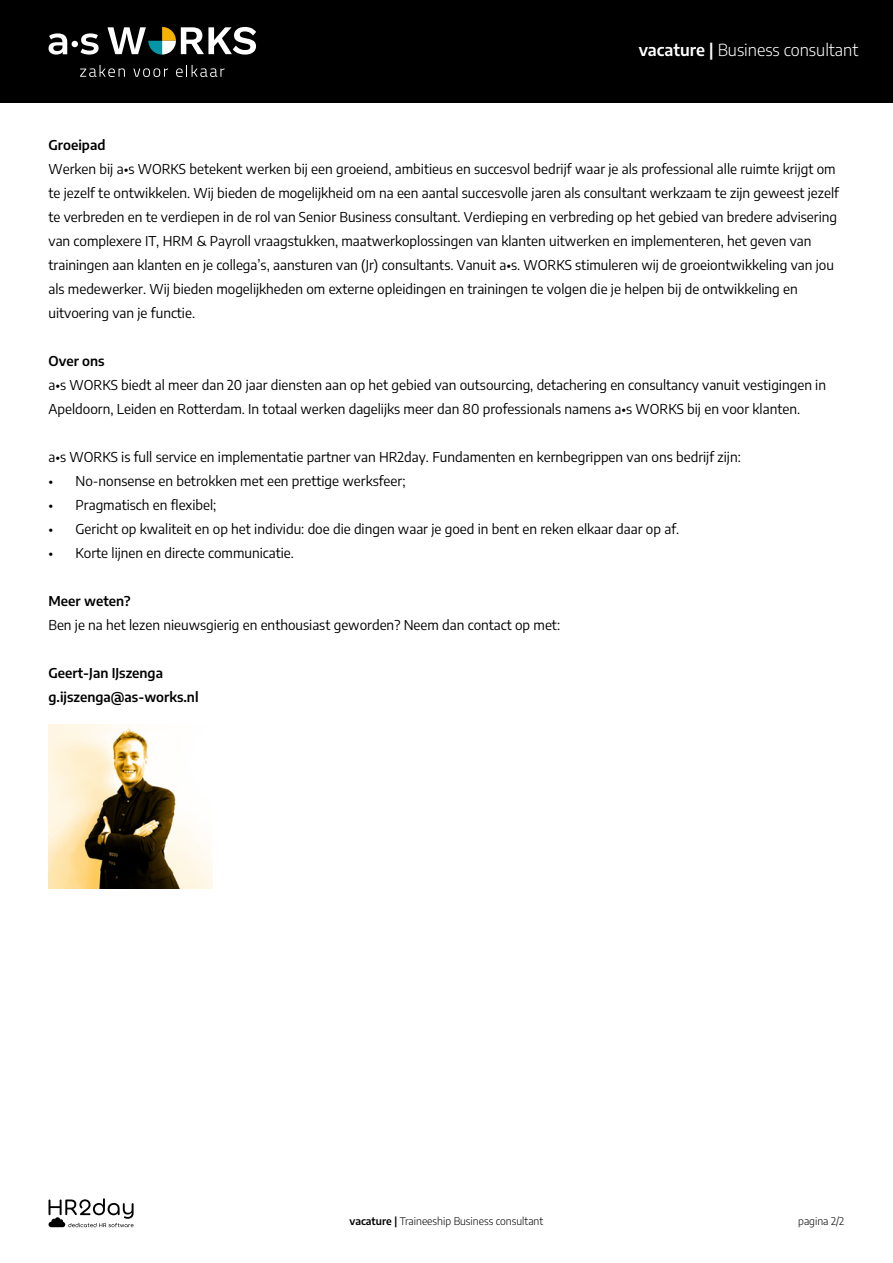
<style>
.page{position:relative;width:893px;height:1263px;background:#fff}
.page>*{position:absolute;margin:0;border:0;box-sizing:border-box;transform-origin:0 0}
.t1{font:300 16.5px "Encode Sans";color:#fff}
.t2{font:13.5px/24px "Encode Sans";color:#000}
.t3{font:600 13.5px/24px "Encode Sans";color:#000}
.t4{font:300 10.5px "Encode Sans";color:#000}
.s1{font-weight:600}
</style>
<div class="page">
<div style="left:0;top:0;width:893px;height:103px;background:#000"></div>
<svg style="left:80px;top:65px;width:45px;height:12px"></svg>
<svg style="left:133px;top:68px;width:35px;height:9px"></svg>
<svg style="left:176px;top:65px;width:49px;height:12px"></svg>
<svg style="left:107px;top:27px;width:149px;height:28px"></svg>
<svg style="left:49px;top:33px;width:50px;height:22px"></svg>
<img style="left:48px;top:724px;width:164px;height:164px">
<svg style="left:48px;top:1198px;width:86px;height:29px"></svg>
<p class="t1" style="left:639px;top:38px;width:221px"><span class="s1">vacature |</span> Business consultant</p>
<p class="t3" style="left:49px;top:132px;width:58px">Groeipad</p>
<p class="t2" style="left:49px;top:156px;width:792px">Werken bij a•s WORKS betekent werken bij een groeiend, ambitieus en succesvol bedrijf waar je als professional alle ruimte krijgt om te jezelf te ontwikkelen. Wij bieden de mogelijkheid om na een aantal succesvolle jaren als consultant werkzaam te zijn geweest jezelf te verbreden en te verdiepen in de rol van Senior Business consultant. Verdieping en verbreding op het gebied van bredere advisering van complexere IT, HRM &amp; Payroll vraagstukken, maatwerkoplossingen van klanten uitwerken en implementeren, het geven van trainingen aan klanten en je collega’s, aansturen van (Jr) consultants. Vanuit a•s. WORKS stimuleren wij de groeiontwikkeling van jou als medewerker. Wij bieden mogelijkheden om externe opleidingen en trainingen te volgen die je helpen bij de ontwikkeling en uitvoering van je functie.</p>
<p class="t3" style="left:49px;top:348px;width:58px">Over ons</p>
<p class="t2" style="left:49px;top:372px;width:779px">a•s WORKS biedt al meer dan 20 jaar diensten aan op het gebied van outsourcing, detachering en consultancy vanuit vestigingen in<br>Apeldoorn, Leiden en Rotterdam. In totaal werken dagelijks meer dan 80 professionals namens a•s WORKS bij en voor klanten.</p>
<p class="t2" style="left:49px;top:444px;width:694px">a•s WORKS is full service en implementatie partner van HR2day. Fundamenten en kernbegrippen van ons bedrijf zijn:</p>
<p class="t2" style="left:49px;top:468px;width:358px">• No-nonsense en betrokken met een prettige werksfeer;</p>
<p class="t2" style="left:49px;top:492px;width:169px">• Pragmatisch en flexibel;</p>
<p class="t2" style="left:49px;top:516px;width:632px">• Gericht op kwaliteit en op het individu: doe die dingen waar je goed in bent en reken elkaar daar op af.</p>
<p class="t2" style="left:49px;top:540px;width:247px">• Korte lijnen en directe communicatie.</p>
<p class="t3" style="left:49px;top:588px;width:84px">Meer weten?</p>
<p class="t2" style="left:49px;top:612px;width:513px">Ben je na het lezen nieuwsgierig en enthousiast geworden? Neem dan contact op met:</p>
<p class="t3" style="left:49px;top:660px;width:152px">Geert-Jan IJszenga g.ijszenga@as-works.nl</p>
<p class="t4" style="left:350px;top:1214px;width:195px"><span class="s1">vacature |</span> Traineeship Business consultant</p>
<p class="t4" style="left:798px;top:1214px;width:48px">pagina 2/2</p>
</div>
